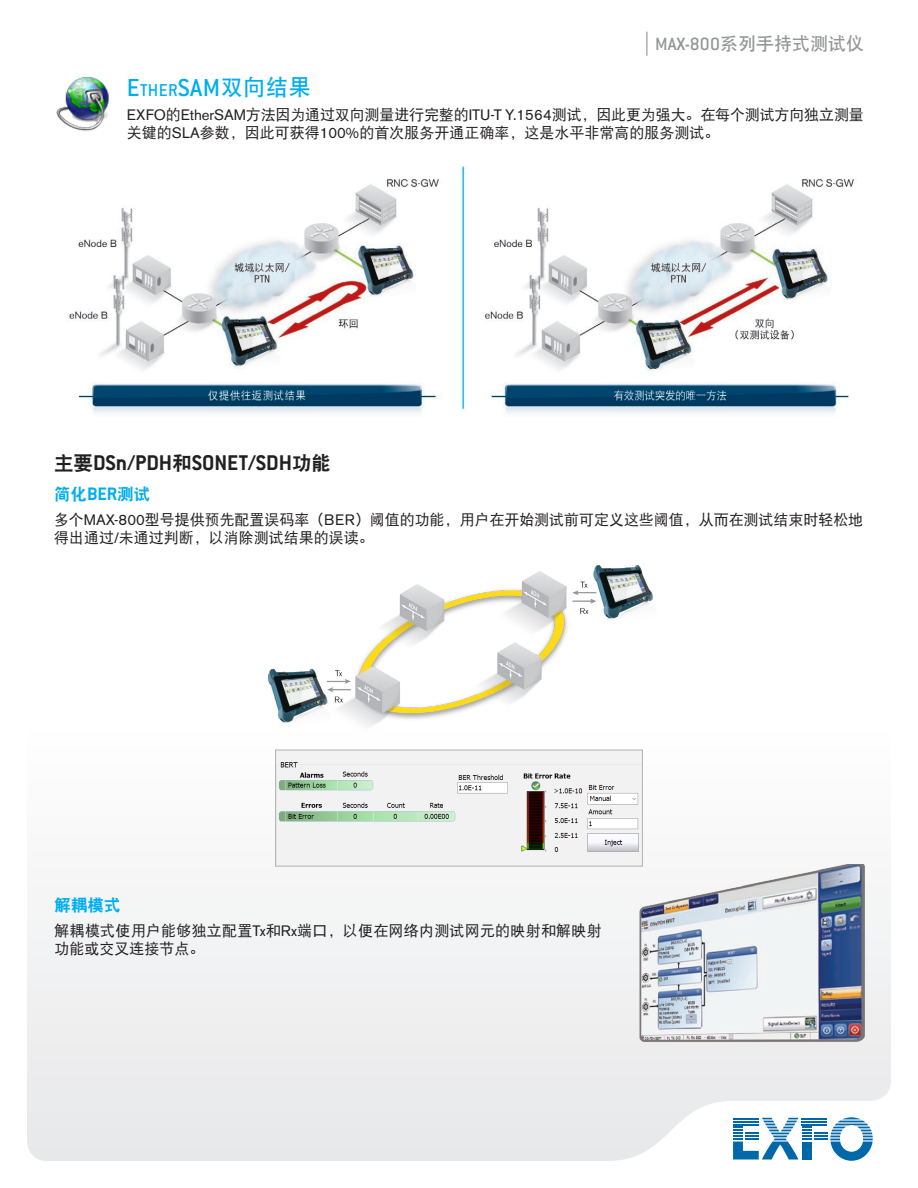
<style>
.page{position:relative;width:918px;height:1188px;background:#fff}
.page>*{position:absolute;margin:0;border:0;box-sizing:border-box;transform-origin:0 0}
.t1{font:500 27px "Conduit ITC";color:#00aeef}
.t2{font:700 23.4px "Conduit ITC";color:#231f20}
.t3{font:18px "DF Hei W7";color:#939598}
.t4{font:16.5px "DF Hei W9";color:#00aeef}
.t5{font:15px/18px "DF Hei W5";color:#231f20}
.s1{font-family:"Conduit ITC";font-weight:500;font-size:19.5px}
.s2{font-size:18.9px}
.s3{font-family:"DF Hei W7";font-weight:400;font-size:22.5px}
.s4{font-family:"Akzidenz Grotesk BE"}
.s5{font-family:"DF Hei W9";font-weight:400;font-size:19.5px}
.s6{font-family:"Conduit ITC";font-weight:700;font-size:19.8px}
</style>
<div class="page">
<div style="left:27px;top:903px;width:864px;height:258px;background:#eeeeef"></div>
<svg style="left:733px;top:1117px;width:140px;height:44px"></svg>
<svg style="left:646px;top:32px;width:1px;height:24px"></svg>
<img style="left:267px;top:565px;width:387px;height:185px">
<img style="left:277px;top:752px;width:364px;height:113px">
<div style="left:275px;top:750px;width:368px;height:117px;border:1px solid #b2b3b7"></div>
<img style="left:619px;top:864px;width:264px;height:199px">
<img style="left:69px;top:165px;width:785px;height:248px">
<img style="left:56px;top:77px;width:53px;height:54px">
<p class="t3" style="left:655px;top:34px;width:210px"><span class="s1">MAX-800</span>系列手持式测试仪</p>
<h1 class="t1" style="left:127px;top:73px;width:186px">E<span class="s2">ther</span>SAM<span class="s3">双向结果</span></h1>
<p class="t5" style="left:127px;top:106px;width:738px"><span class="s4">EXFO</span>的<span class="s4">EtherSAM</span>方法因为通过双向测量进行完整的<span class="s4">ITU-T Y.1564</span>测试，因此更为强大。在每个测试方向独立测量关键的<span class="s4">SLA</span>参数，因此可获得<span class="s4">100%</span>的首次服务开通正确率，这是水平非常高的服务测试。</p>
<h2 class="t2" style="left:54px;top:449px;width:279px"><span class="s5">主要</span>DSn/PDH<span class="s5">和</span>SONET/SDH<span class="s5">功能</span></h2>
<p class="t4" style="left:54px;top:486px;width:98px">简化<span class="s6">BER</span>测试</p>
<p class="t5" style="left:54px;top:511px;width:811px">多个<span class="s4">MAX-800</span>型号提供预先配置误码率（<span class="s4">BER</span>）阈值的功能，用户在开始测试前可定义这些阈值，从而在测试结束时轻松地得出通过<span class="s4">/</span>未通过判断，以消除测试结果的误读。</p>
<p class="t4" style="left:55px;top:897px;width:67px">解耦模式</p>
<p class="t5" style="left:55px;top:922px;width:549px">解耦模式使用户能够独立配置<span class="s4">Tx</span>和<span class="s4">Rx</span>端口，以便在网络内测试网元的映射和解映射功能或交叉连接节点。</p>
</div>
